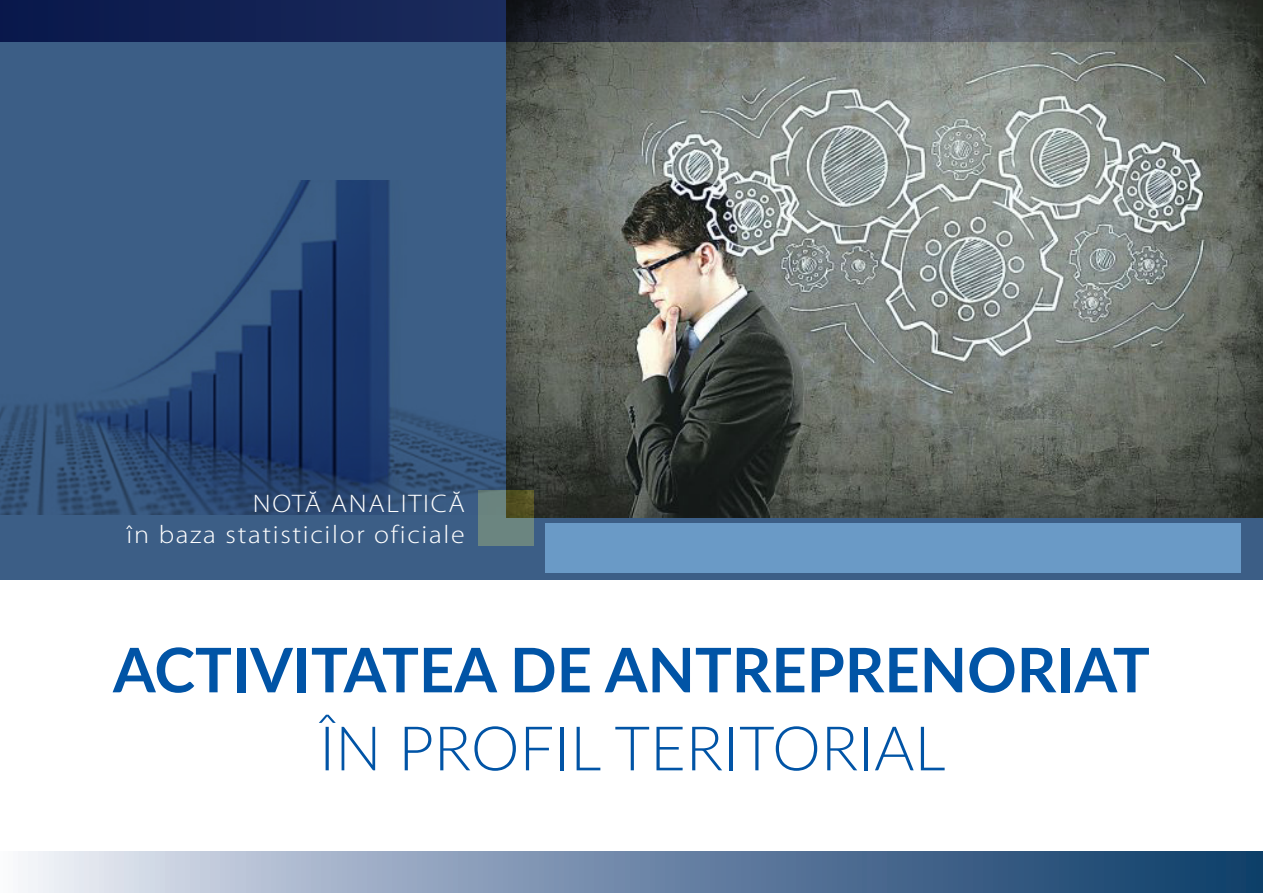
<style>
.page{position:relative;width:1263px;height:893px;background:#fff}
.page>*{position:absolute;margin:0;border:0;box-sizing:border-box;transform-origin:0 0}
.t1{font:700 61.5px "Lato";color:#0154a6}
.t2{font:300 61.5px "Lato";color:#0154a6}
.t3{font:300 25.5px/31.5px "Myriad Pro";letter-spacing:.06em;color:#fff;text-align:right;scale:1.1 1}
</style>
<div class="page">
<div style="left:0;top:0;width:1263px;height:580px;background:#3c5e86"></div>
<img style="left:506px;top:41px;width:757px;height:476px">
<svg style="left:23px;top:852px;width:1240px;height:41px;background:#738caa"></svg>
<svg style="left:0;top:0;width:1263px;height:41px;background:#313952"></svg>
<div style="left:1201px;top:523px;width:40px;height:50px;background:#6a9ac6"></div>
<div style="left:1161px;top:523px;width:40px;height:50px;background:#6a9ac6"></div>
<div style="left:1120px;top:523px;width:41px;height:50px;background:#6a9ac6"></div>
<div style="left:1080px;top:523px;width:40px;height:50px;background:#6a9ac6"></div>
<div style="left:1040px;top:523px;width:40px;height:50px;background:#6a9ac6"></div>
<div style="left:1000px;top:523px;width:40px;height:50px;background:#6a9ac6"></div>
<div style="left:960px;top:523px;width:40px;height:50px;background:#6a9ac6"></div>
<div style="left:920px;top:523px;width:40px;height:50px;background:#6a9ac6"></div>
<div style="left:880px;top:523px;width:40px;height:50px;background:#6a9ac6"></div>
<div style="left:840px;top:523px;width:40px;height:50px;background:#6a9ac6"></div>
<div style="left:800px;top:523px;width:40px;height:50px;background:#6a9ac6"></div>
<div style="left:760px;top:523px;width:40px;height:50px;background:#6a9ac6"></div>
<div style="left:719px;top:523px;width:41px;height:50px;background:#6a9ac6"></div>
<div style="left:679px;top:523px;width:40px;height:50px;background:#6a9ac6"></div>
<div style="left:639px;top:523px;width:40px;height:50px;background:#6a9ac6"></div>
<div style="left:599px;top:523px;width:40px;height:50px;background:#6a9ac6"></div>
<div style="left:545px;top:523px;width:54px;height:50px;background:#6a9ac6"></div>
<div style="left:478px;top:514px;width:56px;height:32px;background:#6b8580"></div>
<img style="left:0;top:181px;width:615px;height:333px">
<p class="t3" style="left:127px;top:488px;width:309px">NOTĂ ANALITICĂ<br>în baza statisticilor oficiale</p>
<h1 class="t1" style="left:113px;top:625px;width:1038px">ACTIVITATEA DE ANTREPRENORIAT</h1>
<h1 class="t2" style="left:319px;top:705px;width:628px">ÎN PROFIL TERITORIAL</h1>
</div>
